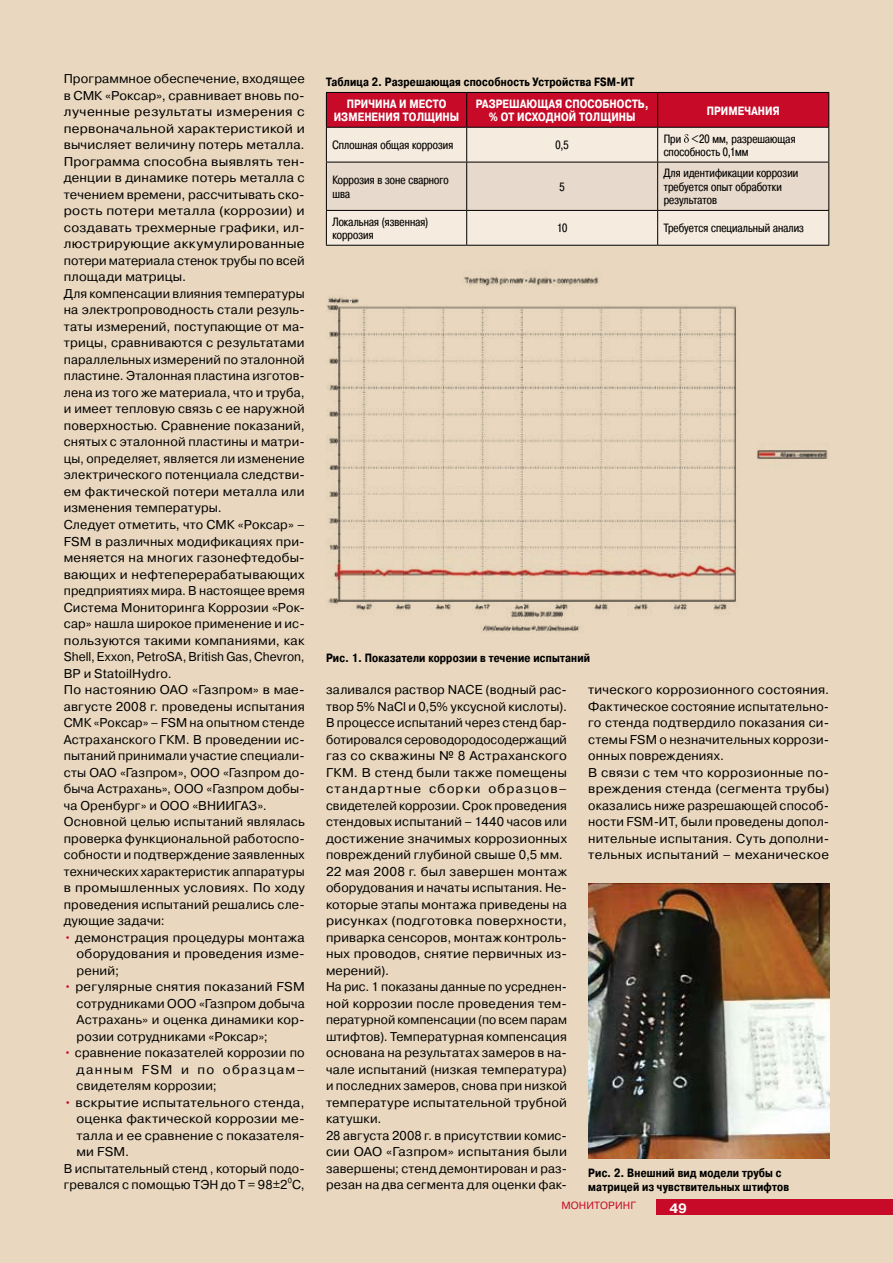
<style>
.page{position:relative;width:893px;height:1263px;background:#e9d8bf}
.page>*{position:absolute;margin:0;border:0;box-sizing:border-box;transform-origin:0 0}
.t1{font:700 13.5px "Pragmatica C";color:#fff}
.t2{font:12.75px/16.5px "Pragmatica C";letter-spacing:.015em;color:#000}
.t3{font:12.75px "Pragmatica C";letter-spacing:.015em;color:#000;scale:1.06 1}
.t4{font:12.75px "Pragmatica C";letter-spacing:.015em;color:#000;scale:1.05 1}
.t5{font:12px/13.5px "Pragmatica Cond C";letter-spacing:.01em;color:#000}
.t6{font:700 12px/13.5px "Pragmatica Cond C";letter-spacing:.015em;color:#000}
.t7{font:700 12px/13.5px "Pragmatica Cond C";letter-spacing:.005em;color:#fff;text-align:center}
.t8{font:10.5px "Pragmatica C";color:#c60a27}
.t9{font:7.5px "Pragmatica C";color:#000}
.s1{color:#c60a27}
</style>
<div class="page">
<div style="left:656px;top:1199px;width:237px;height:16px;background:#c60a27"></div>
<div style="left:327px;top:93px;width:501px;height:34px;background:#c60a27"></div>
<div style="left:327px;top:128px;width:501px;height:117px;background:#f5ebde"></div>
<div style="left:327px;top:163px;width:501px;height:47px;background:#e7d9cb"></div>
<hr style="left:326px;top:92px;width:141px;height:1px;background:#000">
<hr style="left:326px;top:93px;width:1px;height:34px;background:#000">
<hr style="left:467px;top:92px;width:191px;height:1px;background:#000">
<hr style="left:466px;top:93px;width:1px;height:34px;background:#000">
<hr style="left:658px;top:92px;width:171px;height:1px;background:#000">
<hr style="left:657px;top:93px;width:1px;height:34px;background:#000">
<hr style="left:828px;top:93px;width:1px;height:34px;background:#000">
<hr style="left:326px;top:127px;width:141px;height:1px;background:#000">
<hr style="left:326px;top:128px;width:1px;height:34px;background:#000">
<hr style="left:467px;top:127px;width:191px;height:1px;background:#000">
<hr style="left:466px;top:128px;width:1px;height:34px;background:#000">
<hr style="left:658px;top:127px;width:171px;height:1px;background:#000">
<hr style="left:657px;top:128px;width:1px;height:34px;background:#000">
<hr style="left:828px;top:128px;width:1px;height:34px;background:#000">
<hr style="left:326px;top:211px;width:1px;height:34px;background:#000">
<hr style="left:326px;top:245px;width:141px;height:1px;background:#000">
<hr style="left:466px;top:211px;width:1px;height:34px;background:#000">
<hr style="left:467px;top:245px;width:191px;height:1px;background:#000">
<hr style="left:657px;top:211px;width:1px;height:34px;background:#000">
<hr style="left:828px;top:211px;width:1px;height:34px;background:#000">
<hr style="left:658px;top:245px;width:171px;height:1px;background:#000">
<hr style="left:467px;top:162px;width:191px;height:1px;background:#000">
<hr style="left:467px;top:210px;width:191px;height:1px;background:#000">
<hr style="left:326px;top:162px;width:141px;height:1px;background:#000">
<hr style="left:326px;top:162px;width:1px;height:48px;background:#000">
<hr style="left:466px;top:162px;width:1px;height:48px;background:#000">
<hr style="left:326px;top:210px;width:141px;height:1px;background:#000">
<hr style="left:658px;top:162px;width:171px;height:1px;background:#000">
<hr style="left:657px;top:162px;width:1px;height:48px;background:#000">
<hr style="left:828px;top:162px;width:1px;height:48px;background:#000">
<hr style="left:658px;top:210px;width:171px;height:1px;background:#000">
<svg style="left:684px;top:134px;width:5px;height:9px"></svg>
<img style="left:326px;top:276px;width:502px;height:357px">
<img style="left:588px;top:884px;width:241px;height:274px">
<p class="t2" style="left:64px;top:71px;width:242px">Программное обеспечение, входящее в СМК «Роксар», сравнивает вновь по&shy;лученные результаты измерения с первоначальной характеристикой и вычисляет величину потерь металла.<br>Программа способна выявлять тен&shy;денции в динамике потерь металла с течением времени, рассчитывать ско&shy;рость потери металла (коррозии) и создавать трехмерные графики, ил&shy;люстрирующие аккумулированные потери материала стенок трубы по всей площади матрицы.<br>Для компенсации влияния температуры на электропроводность стали резуль&shy;таты измерений, поступающие от ма&shy;трицы, сравниваются с результатами параллельных измерений по эталонной пластине. Эталонная пластина изготов&shy;лена из того же материала, что и труба, и имеет тепловую связь с ее наружной поверхностью. Сравнение показаний, снятых с эталонной пластины и матри&shy;цы, определяет, является ли изменение электрического потенциала следстви&shy;ем фактической потери металла или изменения температуры.<br>Следует отметить, что СМК «Роксар» – FSM в различных модификациях при&shy;меняется на многих газонефтедобы&shy;вающих и нефтеперерабатывающих предприятиях мира. В настоящее время Система Мониторинга Коррозии «Рок&shy;сар» нашла широкое применение и ис&shy;пользуются такими компаниями, как Shell, Exxon, PetroSA, British Gas, Chevron, BP и StatoilHydro.<br>По настоянию ОАО «Газпром» в мае&shy;августе 2008 г. проведены испытания СМК «Роксар» – FSM на опытном стенде Астраханского ГКМ. В проведении ис&shy;пытаний принимали участие специали&shy;сты ОАО «Газпром», ООО «Газпром до&shy;быча Астрахань», ООО «Газпром добы&shy;ча Оренбург» и ООО «ВНИИГАЗ».<br>Основной целью испытаний являлась проверка функциональной работоспо&shy;собности и подтверждение заявленных технических характеристик аппаратуры в промышленных условиях. По ходу проведения испытаний решались сле&shy;дующие задачи:</p>
<p class="t2" style="left:77px;top:929px;width:230px;text-align:justify;text-indent:-13px"><span class="s1">•</span> демонстрация процедуры монтажа оборудования и проведения изме&shy;рений;</p>
<p class="t2" style="left:77px;top:978px;width:230px;text-align:justify;text-indent:-13px"><span class="s1">•</span> регулярные снятия показаний FSM сотрудниками ООО «Газпром добыча Астрахань» и оценка динамики кор&shy;розии сотрудниками «Роксар»;</p>
<p class="t2" style="left:77px;top:1044px;width:230px;text-align:justify;text-indent:-13px"><span class="s1">•</span> сравнение показателей коррозии по данным FSM и по образцам– свидетелям коррозии;</p>
<p class="t3" style="left:64px;top:1095px;width:229px"><span class="s1">•</span> вскрытие испытательного стенда,</p>
<p class="t4" style="left:77px;top:1111px;width:219px">оценка фактической коррозии ме-</p>
<p class="t2" style="left:77px;top:1127px;width:230px">талла и ее сравнение с показателя-</p>
<p class="t2" style="left:77px;top:1143px;width:54px">ми FSM.</p>
<p class="t2" style="left:64px;top:1160px;width:242px">В испытательный стенд , который подо-</p>
<p class="t2" style="left:64px;top:1176px;width:242px">гревался с помощью ТЭН до Т = 98±2 С,</p>
<p class="t9" style="left:288px;top:1176px;width:6px">0</p>
<p class="t6" style="left:326px;top:75px;width:303px">Таблица 2. Разрешающая способность Устройства FSM-ИТ</p>
<p class="t7" style="left:334px;top:97px;width:127px">Причина и место изменения толщины</p>
<p class="t7" style="left:476px;top:97px;width:175px">Разрешающая способность, % от исходной толщины</p>
<p class="t7" style="left:707px;top:104px;width:75px">Примечания</p>
<p class="t5" style="left:332px;top:138px;width:122px">Сплошная общая коррозия</p>
<p class="t5" style="left:556px;top:138px;width:15px">0,5</p>
<p class="t5" style="left:664px;top:132px;width:133px">При &lt;20 мм, разрешающая способность 0,1мм</p>
<p class="t5" style="left:332px;top:173px;width:118px">Коррозия в зоне сварного шва</p>
<p class="t5" style="left:560px;top:180px;width:7px">5</p>
<p class="t5" style="left:664px;top:167px;width:136px">Для идентификации коррозии требуется опыт обработки результатов</p>
<p class="t5" style="left:332px;top:215px;width:97px">Локальная (язвенная) коррозия</p>
<p class="t5" style="left:557px;top:222px;width:12px">10</p>
<p class="t5" style="left:664px;top:222px;width:142px">Требуется специальный анализ</p>
<p class="t6" style="left:326px;top:651px;width:266px">рис. 1. Показатели коррозии в течение испытаний</p>
<p class="t2" style="left:326px;top:681px;width:242px">заливался раствор NACE (водный рас&shy;твор 5% NaCl и 0,5% уксусной кислоты).<br>В процессе испытаний через стенд бар&shy;ботировался сероводородосодержащий газ со скважины № 8 Астраханского ГКМ. В стенд были также помещены стандартные сборки образцов– свидетелей коррозии. Срок проведения стендовых испытаний – 1440 часов или достижение значимых коррозионных повреждений глубиной свыше 0,5 мм.<br>22 мая 2008 г. был завершен монтаж оборудования и начаты испытания. Не&shy;которые этапы монтажа приведены на рисунках (подготовка поверхности, приварка сенсоров, монтаж контроль&shy;ных проводов, снятие первичных из&shy;мерений).<br>На рис. 1 показаны данные по усреднен&shy;ной коррозии после проведения тем&shy;пературной компенсации (по всем парам штифтов). Температурная компенсация основана на результатах замеров в на&shy;чале испытаний (низкая температура) и последних замеров, снова при низкой температуре испытательной трубной катушки.<br>28 августа 2008 г. в присутствии комис&shy;сии ОАО «Газпром» испытания были завершены; стенд демонтирован и раз&shy;резан на два сегмента для оценки фак-</p>
<p class="t2" style="left:588px;top:681px;width:242px">тического коррозионного состояния.<br>Фактическое состояние испытательно&shy;го стенда подтвердило показания си&shy;стемы FSM о незначительных коррози&shy;онных повреждениях.<br>В связи с тем что коррозионные по&shy;вреждения стенда (сегмента трубы) оказались ниже разрешающей способ&shy;ности FSM-ИТ, были проведены допол&shy;нительные испытания. Суть дополни&shy;тельных испытаний – механическое</p>
<p class="t6" style="left:588px;top:1166px;width:202px">рис. 2. внешний вид модели трубы с матрицей из чувствительных штифтов</p>
<p class="t8" style="left:561px;top:1199px;width:9px">мониторинг</p>
<p class="t1" style="left:669px;top:1200px;width:19px">49</p>
</div>
